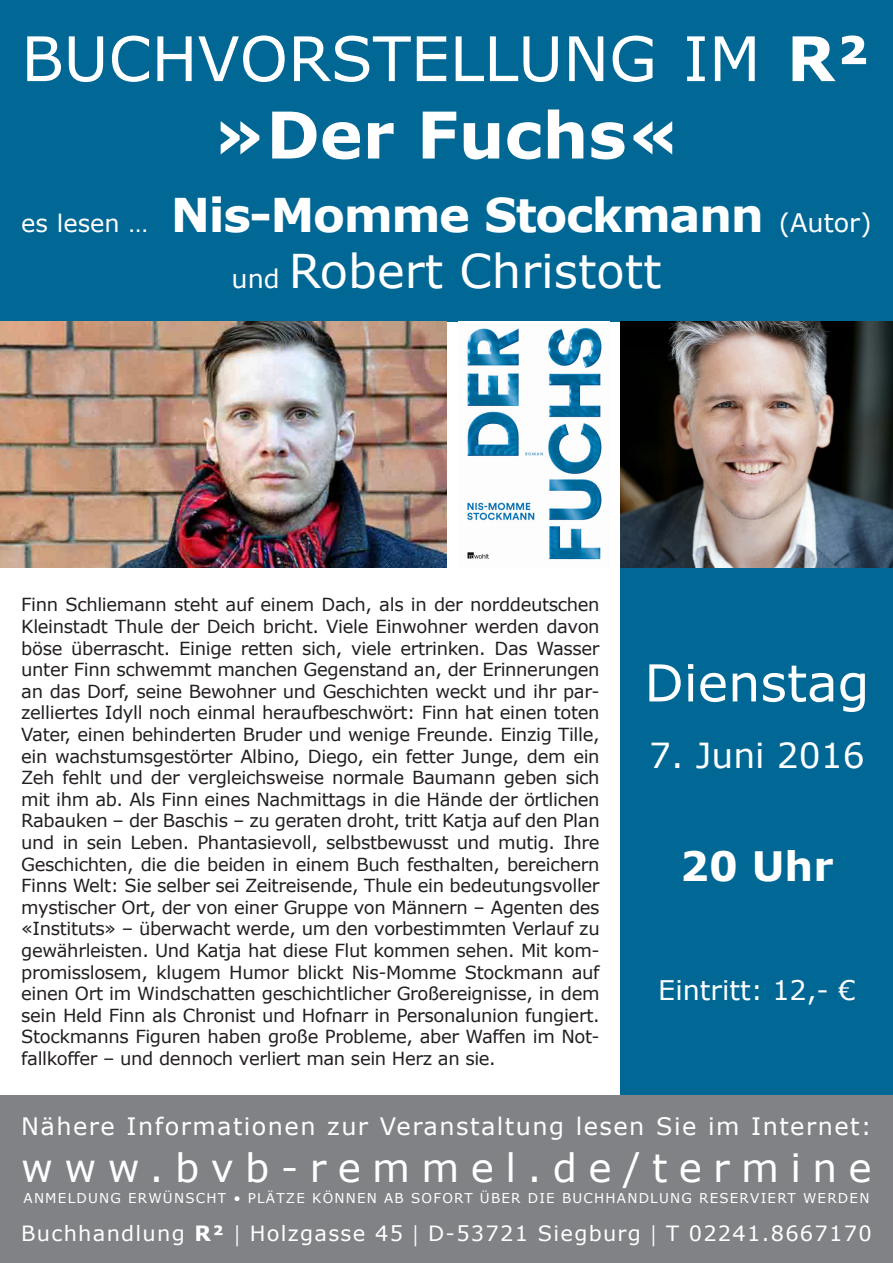
<style>
.page{position:relative;width:893px;height:1263px;background:#fff}
.page>*{position:absolute;margin:0;border:0;box-sizing:border-box;transform-origin:0 0}
.t1{font:700 64.5px "Verdana";color:#fff}
.t2{font:61.5px "Verdana";color:#fff}
.t3{font:51px "Verdana";color:#fff}
.t4{font:700 46.5px "Verdana";letter-spacing:-.03em;color:#fff}
.t5{font:46.5px "Verdana";color:#fff}
.t6{font:700 40.5px "Verdana";color:#fff}
.t7{font:39px "Verdana";letter-spacing:.29em;color:#fff}
.t8{font:34.5px "Verdana";color:#fff}
.t9{font:27px "Verdana";color:#fff}
.t10{font:24px "Verdana";letter-spacing:.06em;color:#fff}
.t11{font:21px "Verdana";letter-spacing:.06em;color:#fff}
.t12{font:18px/21.6px "Verdana";letter-spacing:-.02em;color:#231f20;text-align:justify}
.t13{font:13.5px "Verdana";letter-spacing:.09em;color:#fff}
.s1{font-weight:700}
.s2{font-weight:400;font-size:24px}
.s3{font-weight:400;font-size:25.5px}
.s4{font-size:25.5px}
.s5{font-family:"Minion Pro"}
</style>
<div class="page">
<div style="left:0;top:1095px;width:893px;height:168px;background:#808285"></div>
<div style="left:621px;top:568px;width:272px;height:527px;background:#016895"></div>
<div style="left:0;top:0;width:893px;height:321px;background:#016895"></div>
<img style="left:0;top:321px;width:446px;height:247px">
<img style="left:621px;top:321px;width:272px;height:247px">
<img style="left:467px;top:327px;width:135px;height:233px">
<p class="t2" style="left:21px;top:16px;width:852px">BUCHVORSTELLUNG IM <span class="s1">R²</span></p>
<p class="t1" style="left:211px;top:89px;width:472px">»Der Fuchs«</p>
<p class="t4" style="left:21px;top:182px;width:852px"><span class="s2">es lesen …</span> Nis-Momme Stockmann <span class="s3">(Autor)</span></p>
<p class="t5" style="left:232px;top:239px;width:431px"><span class="s4">und</span> Robert Christott</p>
<p class="t12" style="left:21px;top:594px;width:580px">Finn Schliemann steht auf einem Dach, als in der norddeutschen Kleinstadt Thule der Deich bricht. Viele Einwohner werden davon böse überrascht. Einige retten sich, viele ertrinken. Das Wasser unter Finn schwemmt manchen Gegenstand an, der Erinnerungen an das Dorf, seine Bewohner und Geschichten weckt und ihr par&shy;zelliertes Idyll noch einmal heraufbeschwört: Finn hat einen toten Vater, einen behinderten Bruder und wenige Freunde. Einzig Tille, ein wachstumsgestörter Albino, Diego, ein fetter Junge, dem ein Zeh fehlt und der vergleichsweise normale Baumann geben sich mit ihm ab. Als Finn eines Nachmittags in die Hände der örtlichen Rabauken – der Baschis – zu geraten droht, tritt Katja auf den Plan und in sein Leben. Phantasievoll, selbstbewusst und mutig. Ihre Geschichten, die die beiden in einem Buch festhalten, bereichern Finns Welt: Sie selber sei Zeitreisende, Thule ein bedeutungsvoller mystischer Ort, der von einer Gruppe von Männern – Agenten des «Instituts» – überwacht werde, um den vorbestimmten Verlauf zu gewährleisten. Und Katja hat diese Flut kommen sehen. Mit kom&shy;promisslosem, klugem Humor blickt Nis-Momme Stockmann auf einen Ort im Windschatten geschichtlicher Großereignisse, in dem sein Held Finn als Chronist und Hofnarr in Personalunion fungiert.<br>Stockmanns Figuren haben große Probleme, aber Waffen im Not&shy;fallkoffer – und dennoch verliert man sein Herz an sie.</p>
<p class="t3" style="left:644px;top:648px;width:227px">Dienstag</p>
<p class="t8" style="left:649px;top:732px;width:217px">7. Juni 2016</p>
<p class="t6" style="left:680px;top:838px;width:155px">20 Uhr</p>
<p class="t9" style="left:658px;top:972px;width:199px">Eintritt: 12,- €</p>
<p class="t10" style="left:21px;top:1110px;width:852px">Nähere Informationen zur Veranstaltung lesen Sie im Internet:</p>
<p class="t7" style="left:21px;top:1141px;width:852px">www.bvb-remmel.de/termine</p>
<p class="t13" style="left:24px;top:1189px;width:847px">ANMELDUNG ERWÜNSCHT • PLÄTZE KÖNNEN AB SOFORT ÜBER DIE BUCHHANDLUNG RESERVIERT WERDEN</p>
<p class="t11" style="left:21px;top:1219px;width:852px">Buchhandlung <span class="s1">R²</span> <span class="s5">|</span> Holzgasse 45 <span class="s5">|</span> D-53721 Siegburg <span class="s5">|</span> T 02241.8667170</p>
</div>
